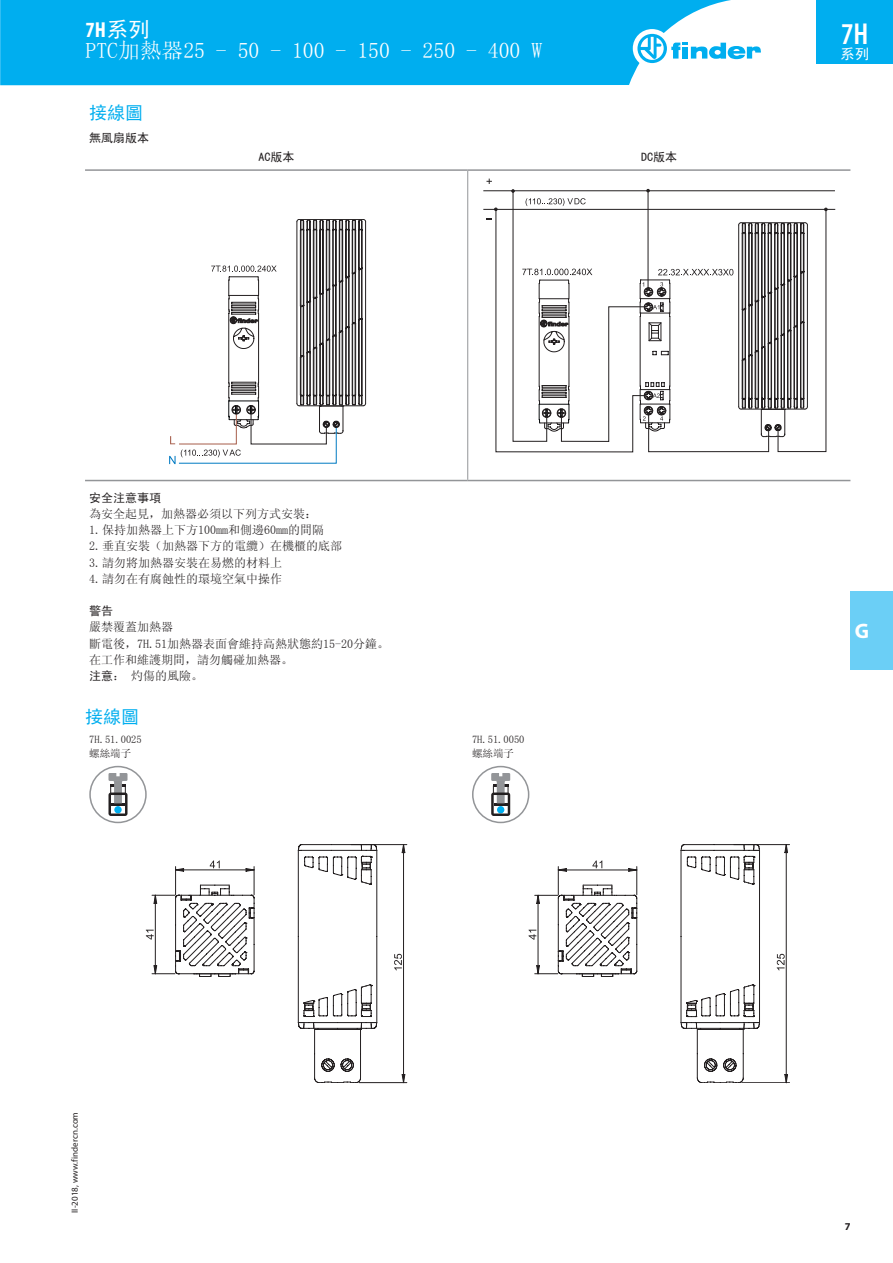
<style>
.page{position:relative;width:893px;height:1263px;background:#fff}
.page>*{position:absolute;margin:0;border:0;box-sizing:border-box;transform-origin:0 0}
.t1{font:600 condensed 30.3px "Myriad Pro";color:#fff}
.t2{font:21.75px "Sim Sun";color:#fff}
.t3{font:700 condensed 21.75px "Myriad Pro";color:#fff}
.t4{font:700 21px "Myriad Pro";color:#fff}
.t5{font:18px "Sim Hei";color:#00aeef}
.t6{font:14.55px "Sim Hei";color:#fff}
.t7{font:12px/16.2px "Sim Sun";color:#231f20}
.t8{font:12px "Sim Hei";color:#231f20}
.t9{font:10.5px/14.2px "Sim Sun";color:#231f20}
.t10{font:700 10.5px "Myriad Pro";color:#231f20}
.t11{font:9px "Myriad Pro";color:#231f20}
.s1{font-family:"Sim Hei";font-weight:400;font-stretch:normal}
.s2{font-family:"Sim Hei"}
</style>
<div class="page">
<div style="left:850px;top:591px;width:43px;height:79px;background:#6bcff6"></div>
<div style="left:0;top:0;width:731px;height:85px;background:#00aeef"></div>
<div style="left:633px;top:29px;width:38px;height:39px;background:#fff;border-radius:50%"></div>
<svg style="left:637px;top:34px;width:124px;height:29px"></svg>
<div style="left:816px;top:0;width:77px;height:64px;background:#00aeef"></div>
<hr style="left:85px;top:480px;width:383px;height:1px;background:#939598">
<hr style="left:468px;top:480px;width:382px;height:1px;background:#939598">
<hr style="left:85px;top:169px;width:383px;height:2px;background:#939598">
<hr style="left:468px;top:169px;width:382px;height:2px;background:#939598">
<hr style="left:467px;top:171px;width:1px;height:309px;background:#939598">
<svg style="left:169px;top:219px;width:197px;height:245px"></svg>
<hr style="left:483px;top:190px;width:352px;height:1px;background:#231f20">
<hr style="left:483px;top:209px;width:352px;height:1px;background:#231f20">
<svg style="left:486px;top:179px;width:341px;height:273px"></svg>
<div style="left:89px;top:766px;width:58px;height:57px;border:2px solid #939598;border-radius:50%"></div>
<svg style="left:108px;top:773px;width:20px;height:43px"></svg>
<div style="left:472px;top:766px;width:57px;height:57px;border:2px solid #939598;border-radius:50%"></div>
<svg style="left:491px;top:773px;width:19px;height:43px"></svg>
<hr style="left:351px;top:844px;width:56px;height:1px;background:#231f20">
<hr style="left:359px;top:1082px;width:48px;height:1px;background:#231f20">
<svg style="left:394px;top:954px;width:8px;height:16px"></svg>
<svg style="left:402px;top:844px;width:3px;height:9px"></svg>
<svg style="left:402px;top:1074px;width:3px;height:9px"></svg>
<hr style="left:403px;top:845px;width:1px;height:237px;background:#231f20">
<svg style="left:146px;top:844px;width:231px;height:239px"></svg>
<hr style="left:176px;top:870px;width:78px;height:1px;background:#231f20">
<hr style="left:734px;top:844px;width:56px;height:1px;background:#231f20">
<hr style="left:742px;top:1082px;width:48px;height:1px;background:#231f20">
<svg style="left:777px;top:954px;width:8px;height:16px"></svg>
<svg style="left:785px;top:844px;width:3px;height:9px"></svg>
<svg style="left:785px;top:1074px;width:3px;height:9px"></svg>
<hr style="left:786px;top:845px;width:1px;height:238px;background:#231f20">
<svg style="left:529px;top:844px;width:231px;height:239px"></svg>
<hr style="left:558px;top:870px;width:79px;height:1px;background:#231f20">
<h2 class="t3" style="left:85px;top:17px;width:66px">7H<span class="s1">系列</span></h2>
<h2 class="t2" style="left:85px;top:40px;width:458px">PTC加熱器25 - 50 - 100 - 150 - 250 - 400 W</h2>
<h3 class="t5" style="left:89px;top:103px;width:56px">接線圖</h3>
<p class="t8" style="left:89px;top:132px;width:62px">無風扇版本</p>
<p class="t8" style="left:258px;top:151px;width:37px">AC版本</p>
<p class="t8" style="left:641px;top:151px;width:37px">DC版本</p>
<p class="t8" style="left:89px;top:492px;width:74px">安全注意事項</p>
<p class="t7" style="left:89px;top:506px;width:254px">為安全起見，加熱器必須以下列方式安裝：<br>1.保持加熱器上下方100mm和側邊60mm的間隔<br>2.垂直安裝（加熱器下方的電纜）在機櫃的底部<br>3.請勿將加熱器安裝在易燃的材料上<br>4.請勿在有腐蝕性的環境空氣中操作</p>
<p class="t8" style="left:89px;top:605px;width:25px">警告</p>
<p class="t7" style="left:89px;top:619px;width:302px">嚴禁覆蓋加熱器<br>斷電後，7H.51加熱器表面會維持高熱狀態約15-20分鐘。在工作和維護期間，請勿觸碰加熱器。<br><span class="s2">注意：</span> 灼傷的風險。</p>
<h3 class="t5" style="left:85px;top:707px;width:55px">接線圖</h3>
<p class="t9" style="left:89px;top:732px;width:54px">7H.51.0025螺絲端子</p>
<p class="t9" style="left:472px;top:732px;width:54px">7H.51.0050螺絲端子</p>
<p class="t11" style="left:69px;top:1213px;width:102px;rotate:-90deg">II-2018, www.findercn.com</p>
<h1 class="t1" style="left:841px;top:17px;width:29px">7H</h1>
<p class="t6" style="left:840px;top:47px;width:31px">系列</p>
<h3 class="t4" style="left:855px;top:618px;width:16px">G</h3>
<p class="t10" style="left:845px;top:1219px;width:7px">7</p>
</div>
